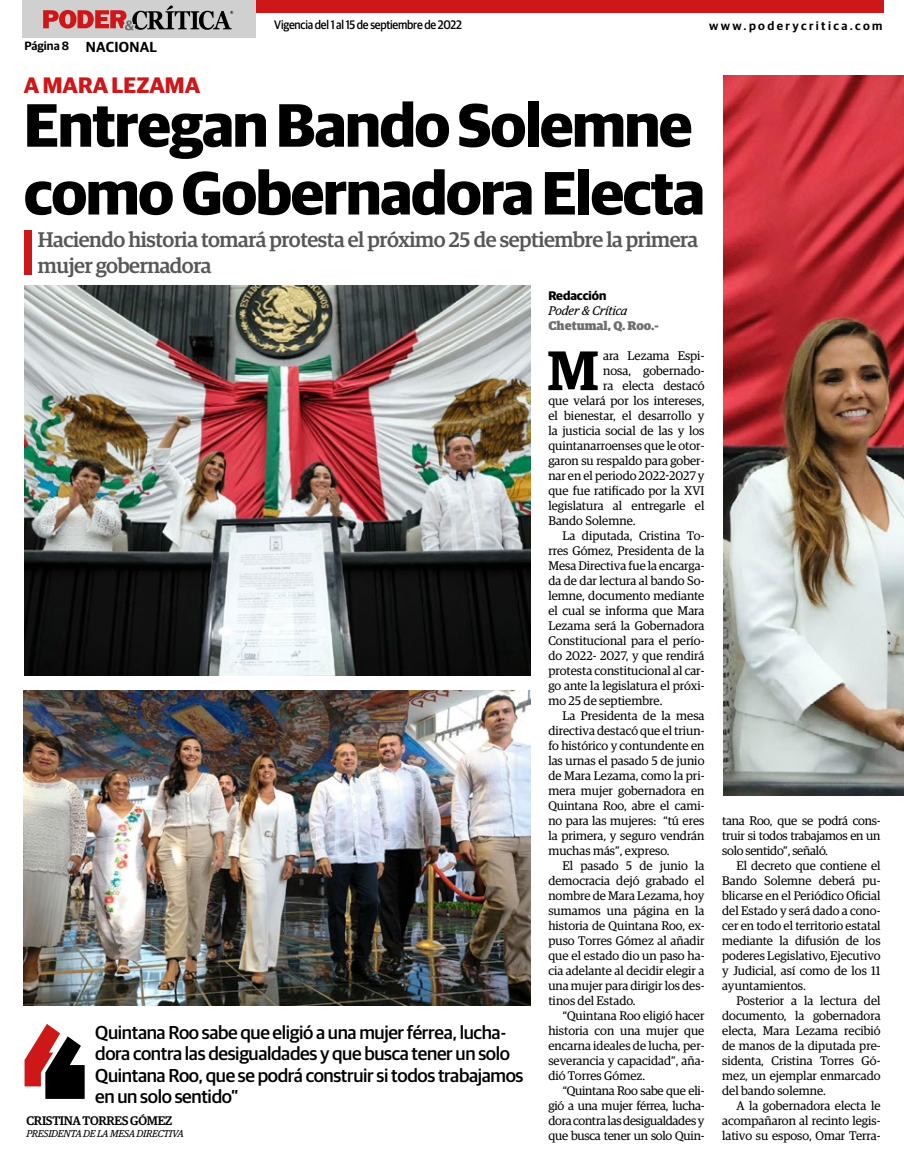
<style>
.page{position:relative;width:904px;height:1152px;background:#fff}
.page>*{position:absolute;margin:0;border:0;box-sizing:border-box;transform-origin:0 0}
.t1{font:700 61.25px/67.8px "Guardian Sans";letter-spacing:-.02em;color:#000}
.t2{font:600 55.75px "Guardian Egyp";color:#000}
.t3{font:700 22.5px "Guardian Sans";color:#cd1719}
.t4{font:500 21.25px/25.5px "Guardian Egyp";letter-spacing:-.02em;color:#575756}
.t5{font:500 18.75px/21.5px "Guardian Sans";letter-spacing:-.02em;color:#000}
.t6{font:600 14.5px "Guardian Sans";letter-spacing:.02em;color:#000}
.t7{font:12.5px/15px "Guardian Egyp";color:#000;text-align:justify}
.t8{font:12.5px "Guardian Egyp";letter-spacing:-.02em;color:#000}
.t9{font:500 12.5px "Guardian Egyp";letter-spacing:-.02em;color:#000}
.t10{font:900 12.5px "Guardian Egyp";color:#706f6f}
.t11{font:italic 12.5px "Guardian Egyp";color:#000}
.t12{font:700 12.5px "Guardian Sans";color:#000}
.t13{font:500 12.38px "Guardian Sans";letter-spacing:-.02em;color:#000;scale:.91 1}
.t14{font:600 12px "Guardian Sans";letter-spacing:.2em;color:#000}
.t15{font:italic 10px "Guardian Egyp";letter-spacing:-.02em;color:#000}
</style>
<div class="page">
<div style="left:22px;top:0;width:234px;height:38px;background:#d0d0d0"></div>
<div style="left:256px;top:0;width:628px;height:13px;background:#cd1719"></div>
<svg style="left:43px;top:6px;width:190px;height:24px"></svg>
<div style="left:24px;top:230px;width:8px;height:45px;background:#cd1719"></div>
<img style="left:723px;top:75px;width:181px;height:720px">
<img style="left:25px;top:285px;width:505px;height:390px">
<img style="left:23px;top:690px;width:507px;height:315px">
<svg style="left:25px;top:1024px;width:60px;height:75px"></svg>
<p class="t14" style="left:25px;top:37px;width:46px">Página 8</p>
<p class="t6" style="left:86px;top:36px;width:73px">NACIONAL</p>
<p class="t13" style="left:274px;top:16px;width:208px">Vigencia del 1 al 15 de septiembre de 2022</p>
<p class="t14" style="left:709px;top:17px;width:175px">www.poderycritica.com</p>
<h3 class="t3" style="left:24px;top:68px;width:178px">A MARA LEZAMA</h3>
<h1 class="t1" style="left:24px;top:86px;width:682px">Entregan Bando Solemne como Gobernadora Electa</h1>
<h3 class="t4" style="left:38px;top:225px;width:662px">Haciendo historia tomará protesta el próximo 25 de septiembre la primera mujer gobernadora</h3>
<p class="t12" style="left:548px;top:286px;width:60px">Redacción</p>
<p class="t11" style="left:548px;top:302px;width:81px">Poder &amp; Crítica</p>
<p class="t10" style="left:548px;top:316px;width:112px">Chetumal, Q. Roo.-</p>
<h2 class="t2" style="left:547px;top:329px;width:53px">M</h2>
<p class="t7" style="left:603px;top:347px;width:103px">ara Lezama Espi-</p>
<p class="t7" style="left:603px;top:362px;width:103px">nosa, gobernado-</p>
<p class="t7" style="left:603px;top:377px;width:103px">ra electa destacó</p>
<p class="t7" style="left:548px;top:392px;width:158px">que velará por los intereses,</p>
<p class="t7" style="left:548px;top:407px;width:158px">el bienestar, el desarrollo y</p>
<p class="t7" style="left:548px;top:422px;width:158px">la justicia social de las y los</p>
<p class="t7" style="left:548px;top:437px;width:158px">quintanarroenses que le otor-</p>
<p class="t7" style="left:548px;top:452px;width:158px">garon su respaldo para gober-</p>
<p class="t7" style="left:548px;top:467px;width:158px">nar en el periodo 2022-2027 y</p>
<p class="t7" style="left:548px;top:482px;width:158px">que fue ratificado por la XVI</p>
<p class="t7" style="left:548px;top:497px;width:158px">legislatura al entregarle el</p>
<p class="t7" style="left:548px;top:512px;width:89px">Bando Solemne.</p>
<p class="t7" style="left:562px;top:527px;width:143px">La diputada, Cristina To-</p>
<p class="t7" style="left:548px;top:542px;width:158px">rres Gómez, Presidenta de la</p>
<p class="t7" style="left:548px;top:557px;width:158px">Mesa Directiva fue la encarga-</p>
<p class="t7" style="left:548px;top:572px;width:158px">da de dar lectura al bando So-</p>
<p class="t7" style="left:548px;top:587px;width:158px">lemne, documento mediante</p>
<p class="t7" style="left:548px;top:602px;width:158px">el cual se informa que Mara</p>
<p class="t7" style="left:548px;top:617px;width:158px">Lezama será la Gobernadora</p>
<p class="t7" style="left:548px;top:632px;width:158px">Constitucional para el perío-</p>
<p class="t7" style="left:548px;top:647px;width:158px">do 2022- 2027, y que rendirá</p>
<p class="t7" style="left:548px;top:662px;width:158px">protesta constitucional al car-</p>
<p class="t7" style="left:548px;top:677px;width:158px">go ante la legislatura el próxi-</p>
<p class="t7" style="left:548px;top:692px;width:116px">mo 25 de septiembre.</p>
<p class="t7" style="left:562px;top:707px;width:143px">La Presidenta de la mesa</p>
<p class="t7" style="left:548px;top:722px;width:158px">directiva destacó que el triun-</p>
<p class="t7" style="left:548px;top:737px;width:158px">fo histórico y contundente en</p>
<p class="t7" style="left:548px;top:752px;width:158px">las urnas el pasado 5 de junio</p>
<p class="t7" style="left:548px;top:767px;width:158px">de Mara Lezama, como la pri-</p>
<p class="t7" style="left:548px;top:782px;width:158px">mera mujer gobernadora en</p>
<p class="t7" style="left:548px;top:797px;width:158px">Quintana Roo, abre el cami-</p>
<p class="t7" style="left:548px;top:812px;width:157px">no para las mujeres: “tú eres</p>
<p class="t7" style="left:548px;top:827px;width:158px">la primera, y seguro vendrán</p>
<p class="t7" style="left:548px;top:842px;width:123px">muchas más”, expreso.</p>
<p class="t7" style="left:562px;top:857px;width:143px">El pasado 5 de junio la</p>
<p class="t7" style="left:548px;top:872px;width:158px">democracia dejó grabado el</p>
<p class="t7" style="left:548px;top:887px;width:158px">nombre de Mara Lezama, hoy</p>
<p class="t7" style="left:548px;top:902px;width:158px">sumamos una página en la</p>
<p class="t7" style="left:548px;top:917px;width:158px">historia de Quintana Roo, ex-</p>
<p class="t7" style="left:548px;top:932px;width:158px">puso Torres Gómez al añadir</p>
<p class="t7" style="left:548px;top:947px;width:158px">que el estado dio un paso ha-</p>
<p class="t7" style="left:548px;top:962px;width:158px">cia adelante al decidir elegir a</p>
<p class="t7" style="left:548px;top:977px;width:158px">una mujer para dirigir los des-</p>
<p class="t7" style="left:548px;top:992px;width:89px">tinos del Estado.</p>
<p class="t7" style="left:562px;top:1007px;width:143px">“Quintana Roo eligió hacer</p>
<p class="t7" style="left:548px;top:1022px;width:158px">historia con una mujer que</p>
<p class="t7" style="left:548px;top:1037px;width:158px">encarna ideales de lucha, per-</p>
<p class="t7" style="left:548px;top:1052px;width:158px">severancia y capacidad”, aña-</p>
<p class="t7" style="left:548px;top:1067px;width:98px">dió Torres Gómez.</p>
<p class="t8" style="left:562px;top:1082px;width:143px">“Quintana Roo sabe que eli-</p>
<p class="t8" style="left:548px;top:1097px;width:158px">gió a una mujer férrea, lucha-</p>
<p class="t8" style="left:548px;top:1112px;width:158px">dora contra las desigualdades y</p>
<p class="t8" style="left:548px;top:1127px;width:158px">que busca tener un solo Quin-</p>
<h3 class="t5" style="left:95px;top:1020px;width:430px">Quintana Roo sabe que eligió a una mujer férrea, lucha&shy;dora contra las desigualdades y que busca tener un solo Quintana Roo, que se podrá construir si todos trabajamos en un solo sentido”</h3>
<p class="t9" style="left:26px;top:1112px;width:147px">CRISTINA TORRES GÓMEZ</p>
<p class="t15" style="left:26px;top:1126px;width:159px">PRESIDENTA DE LA MESA DIRECTIVA</p>
<p class="t7" style="left:722px;top:812px;width:160px">tana Roo, que se podrá cons&shy;truir si todos trabajamos en un solo sentido”, señaló.</p>
<p class="t7" style="left:722px;top:857px;width:160px;text-indent:14px">El decreto que contiene el Bando Solemne deberá pu&shy;blicarse en el Periódico Oficial del Estado y será dado a cono&shy;cer en todo el territorio estatal mediante la difusión de los poderes Legislativo, Ejecutivo y Judicial, así como de los 11 ayuntamientos.</p>
<p class="t7" style="left:722px;top:992px;width:160px;text-indent:14px">Posterior a la lectura del documento, la gobernadora electa, Mara Lezama recibió de manos de la diputada pre&shy;sidenta, Cristina Torres Gó&shy;mez, un ejemplar enmarcado del bando solemne.</p>
<p class="t7" style="left:722px;top:1097px;width:160px;text-indent:14px">A la gobernadora electa le acompañaron al recinto legis&shy;lativo su esposo, Omar Terra-</p>
</div>
